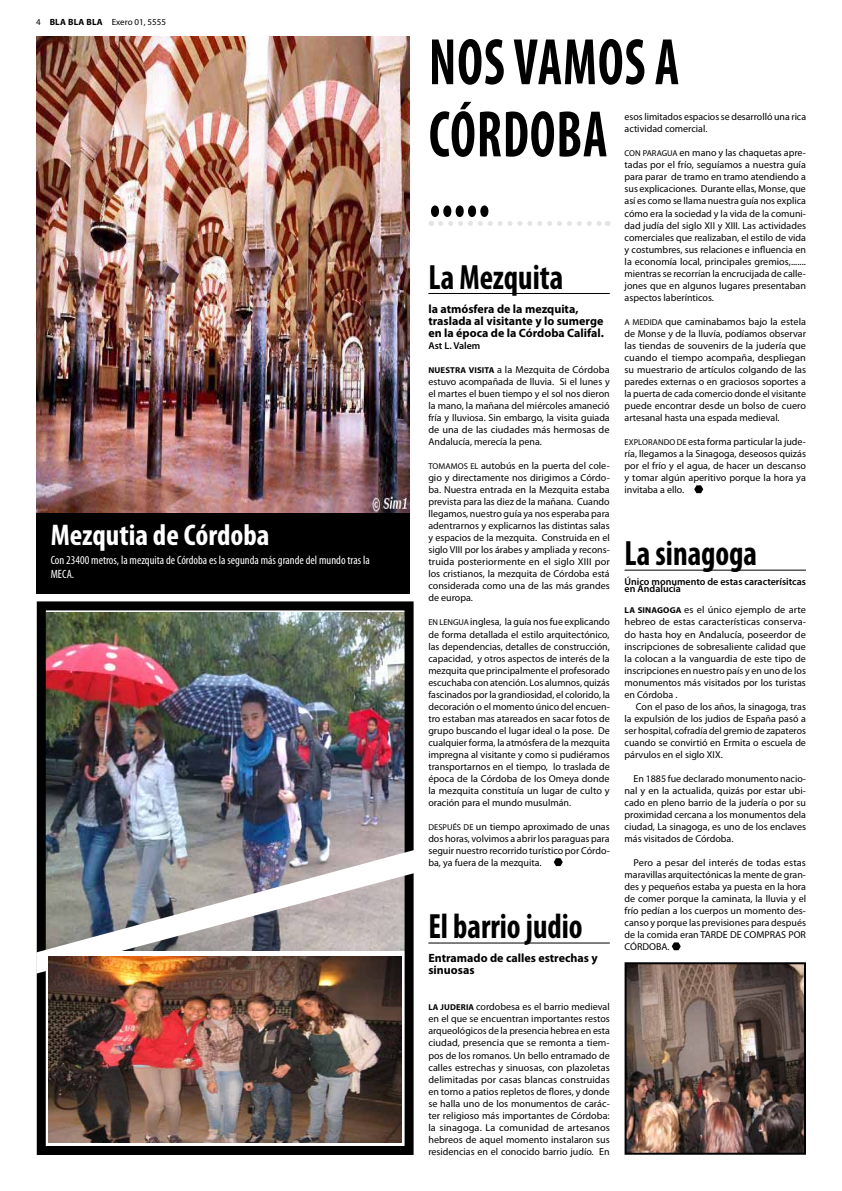
<style>
.page{position:relative;width:842px;height:1191px;background:#fff}
.page>*{position:absolute;margin:0;border:0;box-sizing:border-box;transform-origin:0 0}
.t1{font:700 condensed 66.2px/60.1px "Myriad Pro";letter-spacing:.02em;color:#000;scale:.8 1}
.t2{font:700 condensed 35.2px "Myriad Pro";color:#000;scale:.91 1}
.t3{font:700 condensed 30px "Myriad Pro";color:#fff}
.t4{font:700 12px/12px "Myriad Pro";color:#000}
.t5{font:condensed 12px/14px "Myriad Pro";color:#fff}
.t6{font:10px/12px "Myriad Pro";color:#000;text-align:justify}
.t7{font:600 10px/7.5px "Myriad Pro";color:#000}
.t8{font:9px "Myriad Pro";color:#000}
.t9{font:8.5px "Myriad Pro";color:#000}
.t10{font:700 8.5px "Myriad Pro";color:#000}
.s1{font-weight:700}
.s2{font-size:8.5px}
</style>
<div class="page">
<img style="left:36px;top:36px;width:373px;height:477px">
<div style="left:36px;top:513px;width:373px;height:80px;background:#000"></div>
<img style="left:47px;top:612px;width:357px;height:238px">
<div style="left:37px;top:601px;width:377px;height:554px;border:9px solid #000"></div>
<img style="left:36px;top:850px;width:378px;height:123px">
<img style="left:628px;top:965px;width:175px;height:186px">
<div style="left:625px;top:962px;width:181px;height:192px;border:2px solid #000"></div>
<img style="left:49px;top:956px;width:352px;height:186px">
<svg style="left:441px;top:221px;width:167px;height:5px"></svg>
<hr style="left:428px;top:293px;width:182px;height:1px;background:#000">
<hr style="left:428px;top:942px;width:182px;height:1px;background:#000">
<svg style="left:554px;top:858px;width:9px;height:8px"></svg>
<hr style="left:625px;top:570px;width:181px;height:1px;background:#000">
<svg style="left:694px;top:485px;width:9px;height:8px"></svg>
<svg style="left:672px;top:942px;width:9px;height:8px"></svg>
<p class="t8" style="left:36px;top:16px;width:131px">4 <span class="s1">BLA BLA BLA</span> Exero 01, 5555</p>
<h3 class="t3" style="left:51px;top:516px;width:220px">Mezqutia de Córdoba</h3>
<p class="t5" style="left:51px;top:553px;width:321px">Con 23400 metros, la mezquita de Córdoba es la segunda más grande del mundo tras la<br>MECA</p>
<p class="t5" style="left:72px;top:567px;width:4px">.</p>
<h1 class="t1" style="left:429px;top:31px;width:314px">nos vamos a</h1>
<h1 class="t1" style="left:428px;top:103px;width:224px">CÓRDOBA .....</h1>
<h2 class="t2" style="left:428px;top:255px;width:150px">La Mezquita</h2>
<p class="t4" style="left:428px;top:302px;width:177px">la atmósfera de la mezquita, traslada al visitante y lo sumerge en la época de la Córdoba Califal.</p>
<p class="t7" style="left:428px;top:342px;width:53px">Ast L. Valem</p>
<p class="t10" style="left:428px;top:364px;width:7px">nuestra</p>
<p class="t10" style="left:469px;top:364px;width:11px">visita</p>
<p class="t6" style="left:428px;top:363px;width:183px;text-indent:69px">a la Mezquita de Córdoba estuvo acompañada de lluvia. Si el lunes y el martes el buen tiempo y el sol nos dieron la mano, la mañana del miércoles amaneció fría y lluviosa. Sin embargo, la visita guiada de una de las ciudades más hermosas de Andalucía, merecía la pena.</p>
<p class="t9" style="left:428px;top:461px;width:11px">Tomamos</p>
<p class="t6" style="left:428px;top:459px;width:183px;text-indent:42px"><span class="s2">el</span> autobús en la puerta del cole&shy;gio y directamente nos dirigimos a Córdo&shy;ba. Nuestra entrada en la Mezquita estaba prevista para las diez de la mañana. Cuando llegamos, nuestro guía ya nos esperaba para adentrarnos y explicarnos las distintas salas y espacios de la mezquita. Construida en el siglo VIII por los árabes y ampliada y recons&shy;truida posteriormente en el siglo XIII por los cristianos, la mezquita de Córdoba está considerada como una de las más grandes de europa.</p>
<p class="t9" style="left:428px;top:617px;width:17px">En lengua</p>
<p class="t6" style="left:428px;top:616px;width:183px;text-indent:42px">inglesa, la guía nos fue explicando de forma detallada el estilo arquitectónico, las dependencias, detalles de construcción, capacidad, y otros aspectos de interés de la mezquita que principalmente el profesorado escuchaba con atención. Los alumnos, quizás fascinados por la grandiosidad, el colorido, la decoración o el momento único del encuen&shy;tro estaban mas atareados en sacar fotos de grupo buscando el lugar ideal o la pose. De cualquier forma, la atmósfera de la mezquita impregna al visitante y como si pudiéramos transportarnos en el tiempo, lo traslada de época de la Córdoba de los Omeya donde la mezquita constituía un lugar de culto y oración para el mundo musulmán.</p>
<p class="t6" style="left:428px;top:820px;width:183px"><span class="s2">DEspu és de</span> un tiempo aproximado de unas dos horas, volvimos a abrir los paraguas para seguir nuestro recorrido turístico por Córdo&shy;ba, ya fuera de la mezquita.</p>
<h2 class="t2" style="left:428px;top:904px;width:171px">El barrio judio</h2>
<p class="t4" style="left:428px;top:951px;width:171px">Entramado de calles estrechas y sinuosas</p>
<p class="t10" style="left:428px;top:1002px;width:18px">la juderia</p>
<p class="t6" style="left:428px;top:1001px;width:183px;text-indent:48px">cordobesa es el barrio medieval en el que se encuentran importantes restos arqueológicos de la presencia hebrea en esta ciudad, presencia que se remonta a tiem&shy;pos de los romanos. Un bello entramado de calles estrechas y sinuosas, con plazoletas delimitadas por casas blancas construidas en torno a patios repletos de flores, y donde se halla uno de los monumentos de carác&shy;ter religioso más importantes de Córdoba: la sinagoga. La comunidad de artesanos hebreos de aquel momento instalaron sus residencias en el conocido barrio judío. En</p>
<p class="t6" style="left:625px;top:111px;width:183px">esos limitados espacios se desarrolló una rica actividad comercial.</p>
<p class="t9" style="left:625px;top:148px;width:24px">Con paragua</p>
<p class="t6" style="left:625px;top:147px;width:183px;text-indent:55px">en mano y las chaquetas apre&shy;tadas por el frío, seguíamos a nuestra guía para parar de tramo en tramo atendiendo a sus explicaciones. Durante ellas, Monse, que así es como se llama nuestra guía nos explica cómo era la sociedad y la vida de la comuni&shy;dad judía del siglo XII y XIII. Las actividades comerciales que realizaban, el estilo de vida y costumbres, sus relaciones e influencia en la economía local, principales gremios,....... mientras se recorrían la encrucijada de calle&shy;jones que en algunos lugares presentaban aspectos laberínticos.</p>
<p class="t9" style="left:625px;top:317px;width:14px">a medida</p>
<p class="t6" style="left:625px;top:315px;width:183px;text-indent:41px">que caminabamos bajo la estela de Monse y de la lluvía, podíamos observar las tiendas de souvenirs de la judería que cuando el tiempo acompaña, despliegan su muestrario de artículos colgando de las paredes externas o en graciosos soportes a la puerta de cada comercio donde el visitante puede encontrar desde un bolso de cuero artesanal hasta una espada medieval.</p>
<p class="t9" style="left:625px;top:437px;width:6px">explorando</p>
<p class="t6" style="left:625px;top:435px;width:183px;text-indent:52px"><span class="s2">de</span> esta forma particular la jude&shy;ría, llegamos a la Sinagoga, deseosos quizás por el frío y el agua, de hacer un descanso y tomar algún aperitivo porque la hora ya invitaba a ello.</p>
<h2 class="t2" style="left:625px;top:531px;width:147px">La sinagoga</h2>
<p class="t7" style="left:625px;top:577px;width:183px">Único monumento de estas caracterísitcas en Andalucía</p>
<p class="t10" style="left:625px;top:605px;width:20px">la sinagoga</p>
<p class="t6" style="left:625px;top:604px;width:183px;text-indent:60px">es el único ejemplo de arte hebreo de estas características conserva&shy;do hasta hoy en Andalucía, poseerdor de inscripciones de sobresaliente calidad que la colocan a la vanguardia de este tipo de inscripciones en nuestro país y en uno de los monumentos más visitados por los turistas en Córdoba .</p>
<p class="t6" style="left:625px;top:700px;width:183px;text-indent:11px">Con el paso de los años, la sinagoga, tras la expulsión de los judios de España pasó a ser hospital, cofradía del gremio de zapateros cuando se convirtió en Ermita o escuela de párvulos en el siglo XIX.</p>
<p class="t6" style="left:625px;top:772px;width:183px;text-indent:9px">En 1885 fue declarado monumento nacio&shy;nal y en la actualida, quizás por estar ubi&shy;cado en pleno barrio de la judería o por su proximidad cercana a los monumentos dela ciudad, La sinagoga, es uno de los enclaves más visitados de Córdoba.</p>
<p class="t6" style="left:625px;top:856px;width:183px;text-indent:9px">Pero a pesar del interés de todas estas maravillas arquitectónicas la mente de gran&shy;des y pequeños estaba ya puesta en la hora de comer porque la caminata, la lluvia y el frío pedían a los cuerpos un momento des&shy;canso y porque las previsiones para después de la comida eran TARDE DE COMPRAS POR CÓRDOBA.</p>
</div>
